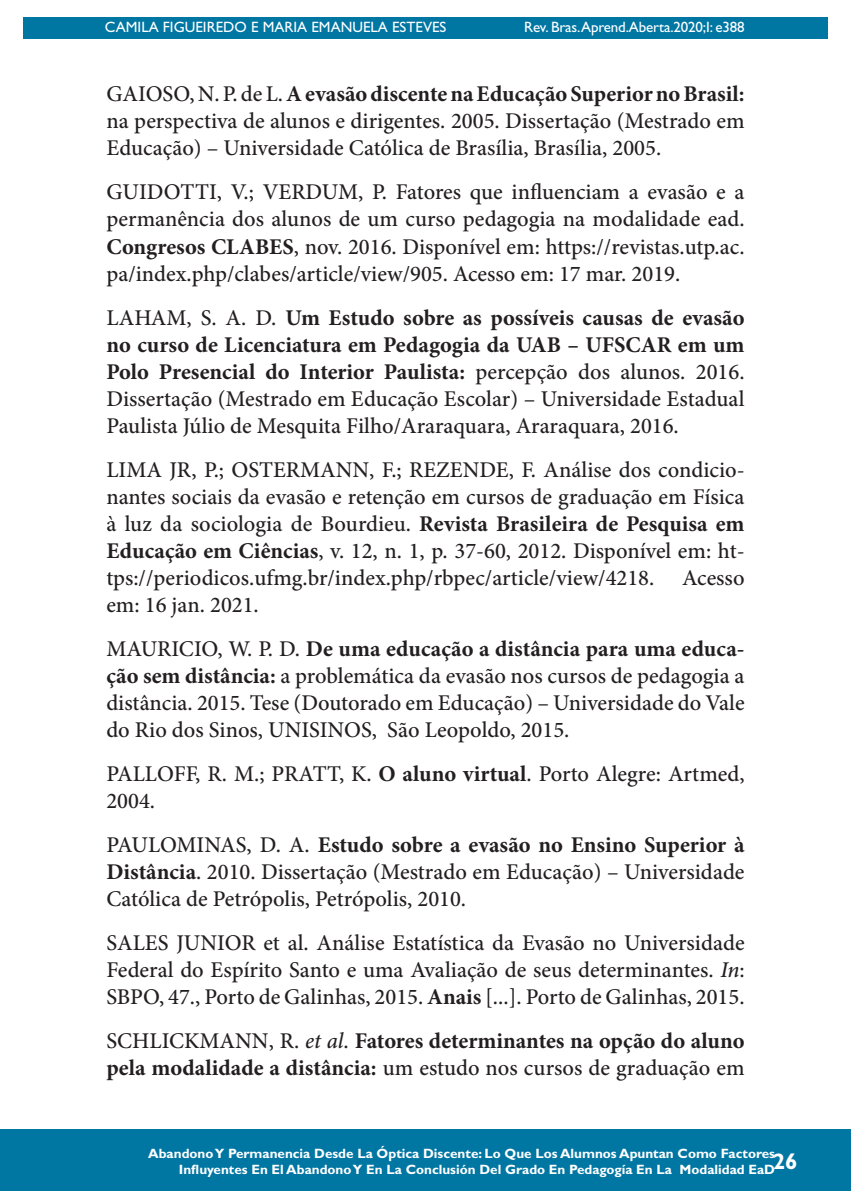
<style>
.page{position:relative;width:851px;height:1191px;background:#fff}
.page>*{position:absolute;margin:0;border:0;box-sizing:border-box;transform-origin:0 0}
.Referências{font:500 22.5px/27px "Minion Pro";color:#231f20;text-align:justify}
.Referências-2{font:700 22.5px/27px "Minion Pro";color:#231f20}
.t1{font:700 22.5px "Gill Sans Std";color:#fff}
.t2{font:15px "Gill Sans Std";color:#fff}
.t3{font:700 13.5px/16.2px "Gill Sans Std";color:#fff;text-align:right}
.s1{font-weight:700}
.s2{font-style:italic}
.s3{font-weight:500}
.s4{font-weight:500;font-style:italic}
</style>
<div class="page">
<hr style="left:104px;top:0;width:1px;height:467px;background:#0076a3">
<div style="left:23px;top:17px;width:804px;height:21px;background:#0076a3"></div>
<div style="left:0;top:1129px;width:850px;height:62px;background:#0076a3"></div>
<p class="t2" style="left:105px;top:18px;width:343px">CAMILA FIGUEIREDO E MARIA EMANUELA ESTEVES</p>
<p class="t2" style="left:524px;top:18px;width:222px">Rev. Bras.Aprend.Aberta.2020;I: e388</p>
<p class="Referências" style="left:106px;top:81px;width:639px">GAIOSO, N. P. de L. <span class="s1">A evasão discente na Educação Superior no Brasil: </span>na perspectiva de alunos e dirigentes. 2005. Dissertação (Mestrado em Educação) – Universidade Católica de Brasília, Brasília, 2005.</p>
<p class="Referências" style="left:106px;top:179px;width:639px">GUIDOTTI, V.; VERDUM, P. Fatores que influenciam a evasão e a permanência dos alunos de um curso pedagogia na modalidade ead.<br><span class="s1">Congresos CLABES</span>, nov. 2016. Disponível em: https://revistas.utp.ac. pa/index.php/clabes/article/view/905. Acesso em: 17 mar. 2019.</p>
<p class="Referências" style="left:106px;top:304px;width:639px">LAHAM, S. A. D. <span class="s1">Um Estudo sobre as possíveis causas de evasão no curso de Licenciatura em Pedagogia da UAB – UFSCAR em um Polo Presencial do Interior Paulista:</span> percepção dos alunos. 2016.<br>Dissertação (Mestrado em Educação Escolar) – Universidade Estadual Paulista Júlio de Mesquita Filho/Araraquara, Araraquara, 2016.</p>
<p class="Referências" style="left:106px;top:456px;width:639px">LIMA JR, P.; OSTERMANN, F.; REZENDE, F. Análise dos condicio&shy;nantes sociais da evasão e retenção em cursos de graduação em Física à luz da sociologia de Bourdieu. <span class="s1">Revista Brasileira de Pesquisa em Educação em Ciências</span>, v. 12, n. 1, p. 37-60, 2012. Disponível em: ht&shy;tps://periodicos.ufmg.br/index.php/rbpec/article/view/4218. Acesso em: 16 jan. 2021.</p>
<p class="Referências" style="left:106px;top:635px;width:639px">MAURICIO, W. P. D. <span class="s1">De uma educação a distância para uma educa&shy;ção sem distância:</span> a problemática da evasão nos cursos de pedagogia a distância. 2015. Tese (Doutorado em Educação) – Universidade do Vale do Rio dos Sinos, UNISINOS, São Leopoldo, 2015.</p>
<p class="Referências" style="left:106px;top:760px;width:639px">PALLOFF, R. M.; PRATT, K. <span class="s1">O aluno virtual</span>. Porto Alegre: Artmed,<br>2004.</p>
<p class="Referências" style="left:106px;top:831px;width:639px">PAULOMINAS, D. A. <span class="s1">Estudo sobre a evasão no Ensino Superior à Distância</span>. 2010. Dissertação (Mestrado em Educação) – Universidade Católica de Petrópolis, Petrópolis, 2010.</p>
<p class="Referências" style="left:106px;top:929px;width:639px">SALES JUNIOR et al. Análise Estatística da Evasão no Universidade Federal do Espírito Santo e uma Avaliação de seus determinantes. <span class="s2">In</span>:<br>SBPO, 47., Porto de Galinhas, 2015. <span class="s1">Anais</span> [...]. Porto de Galinhas, 2015.</p>
<p class="Referências-2" style="left:106px;top:1026px;width:639px"><span class="s3">SCHLICKMANN, R.</span> <span class="s4">et al</span><span class="s3">.</span> Fatores determinantes na opção do aluno pela modalidade a distância: <span class="s3">um estudo nos cursos de graduação em</span></p>
<p class="t3" style="left:148px;top:1145px;width:628px">Abandono Y Permanencia Desde La Óptica Discente: Lo Que Los Alumnos Apuntan Como Factores<br>Influyentes En El Abandono Y En La Conclusión Del Grado En Pedagogía En La Modalidad EaD</p>
<p class="t1" style="left:772px;top:1148px;width:26px">26</p>
</div>
